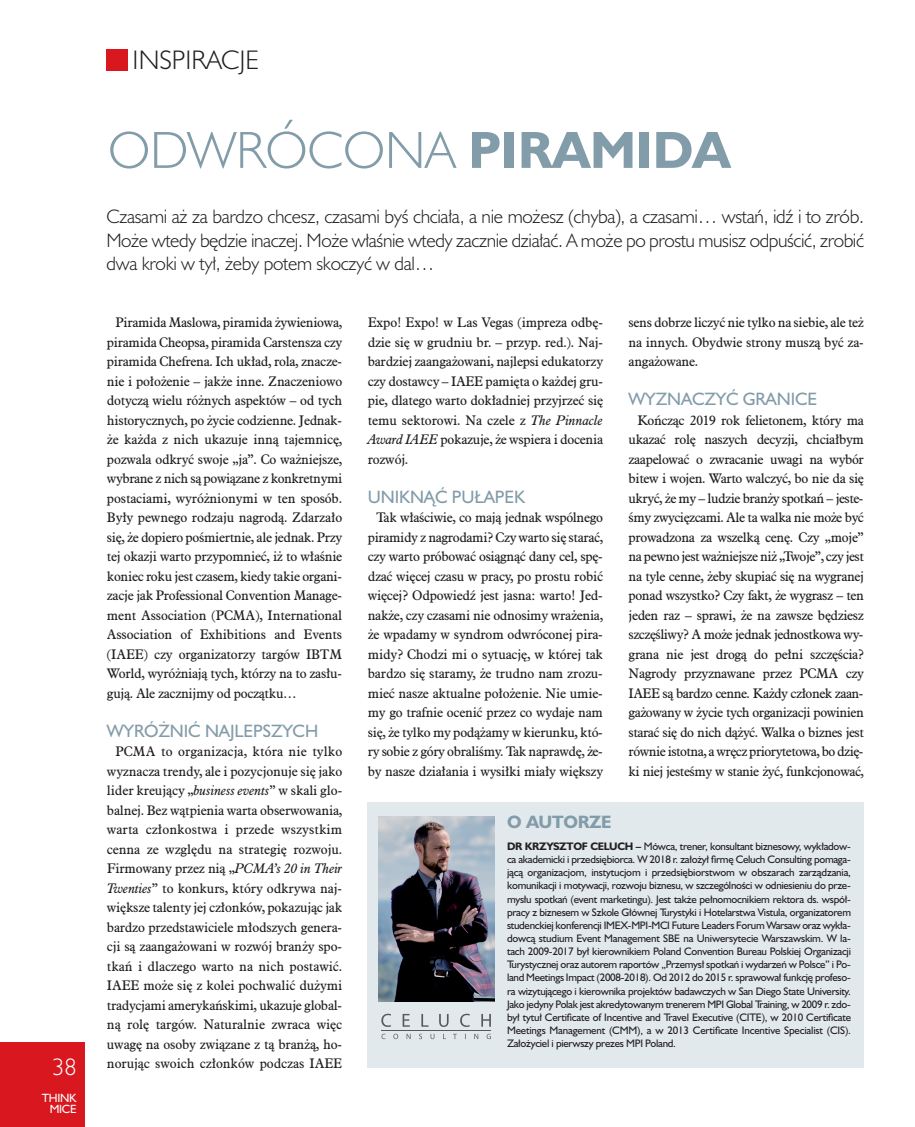
<style>
.page{position:relative;width:915px;height:1127px;background:#fff}
.page>*{position:absolute;margin:0;border:0;box-sizing:border-box;transform-origin:0 0}
.t1{font:52.5px "Humanst 521 Lt EU";color:#839ca9}
.t2{font:27px "Humanst 521 Lt EU";color:#231f20}
.t3{font:24px "Humanst 521 Lt EU";color:#fff}
.t4{font:19.5px/23.4px "Humanst 521 Lt EU";letter-spacing:-.015em;color:#231f20;text-align:justify}
.t5{font:18px "Humanst 521 EU";letter-spacing:-.005em;color:#839ca9}
.t6{font:18px "Humanst 521 EU Bold OTF";letter-spacing:-.015em;color:#839ca9}
.t7{font:13.5px/19.5px "Aldine 721 EU";letter-spacing:-.02em;color:#231f20;text-align:justify}
.t8{font:12px/10.5px "Humanst 521 EU";letter-spacing:-.02em;color:#fff;text-align:right}
.t9{font:10.95px/13.2px "Humanst 521 EU";letter-spacing:-.025em;color:#231f20;text-align:justify}
.s1{font-family:"Humanst 521 EU";font-weight:700}
.s2{font-style:italic}
.s3{font-family:"Humanst 521 EU Bold OTF"}
</style>
<div class="page">
<div style="left:0;top:1042px;width:85px;height:85px;background:#d8171f"></div>
<div style="left:368px;top:802px;width:495px;height:265px;background:#e2e9ed"></div>
<img style="left:378px;top:816px;width:116px;height:185px">
<svg style="left:381px;top:1014px;width:109px;height:13px"></svg>
<svg style="left:381px;top:1034px;width:110px;height:5px"></svg>
<hr style="left:381px;top:1030px;width:109px;height:1px;background:#57585a">
<div style="left:106px;top:49px;width:22px;height:21px;background:#d8171f"></div>
<h3 class="t3" style="left:52px;top:1052px;width:26px">38</h3>
<p class="t8" style="left:42px;top:1093px;width:36px">THINK<br>MICE</p>
<h2 class="t2" style="left:132px;top:43px;width:128px">INSPIRACJE</h2>
<h1 class="t1" style="left:108px;top:118px;width:623px">ODWRÓCONA <span class="s1">PIRAMIDA</span></h1>
<p class="t4" style="left:106px;top:205px;width:758px">Czasami aż za bardzo chcesz, czasami byś chciała, a nie możesz (chyba), a czasami… wstań, idź i to zrób.<br>Może wtedy będzie inaczej. Może właśnie wtedy zacznie działać. A może po prostu musisz odpuścić, zrobić dwa kroki w tył, żeby potem skoczyć w dal…</p>
<p class="t7" style="left:107px;top:313px;width:237px;text-indent:9px">Piramida Maslowa, piramida żywieniowa, piramida Cheopsa, piramida Carstensza czy piramida Chefrena. Ich układ, rola, znacze&shy;nie i położenie – jakże inne. Znaczeniowo dotyczą wielu różnych aspektów – od tych historycznych, po życie codzienne. Jednak&shy;że każda z nich ukazuje inną tajemnicę, pozwala odkryć swoje „ja”. Co ważniejsze, wybrane z nich są powiązane z konkretnymi postaciami, wyróżnionymi w ten sposób.<br>Były pewnego rodzaju nagrodą. Zdarzało się, że dopiero pośmiertnie, ale jednak. Przy tej okazji warto przypomnieć, iż to właśnie koniec roku jest czasem, kiedy takie organi&shy;zacje jak Professional Convention Manage&shy;ment Association (PCMA), International Association of Exhibitions and Events (IAEE) czy organizatorzy targów IBTM World, wyróżniają tych, którzy na to zasłu&shy;gują. Ale zacznijmy od początku…</p>
<h3 class="t5" style="left:107px;top:719px;width:213px">WYRÓŻNIĆ NAJLEPSZYCH</h3>
<p class="t7" style="left:107px;top:742px;width:237px;text-indent:9px">PCMA to organizacja, która nie tylko wyznacza trendy, ale i pozycjonuje się jako lider kreujący „<span class="s2">business events</span>” w skali glo&shy;balnej. Bez wątpienia warta obserwowania, warta członkostwa i przede wszystkim cenna ze względu na strategię rozwoju.<br>Firmowany przez nią „<span class="s2">PCMA’s 20 in Their Twenties</span>” to konkurs, który odkrywa naj&shy;większe talenty jej członków, pokazując jak bardzo przedstawiciele młodszych genera&shy;cji są zaangażowani w rozwój branży spo&shy;tkań i dlaczego warto na nich postawić.<br>IAEE może się z kolei pochwalić dużymi tradycjami amerykańskimi, ukazuje global&shy;ną rolę targów. Naturalnie zwraca więc uwagę na osoby związane z tą branżą, ho&shy;norując swoich członków podczas IAEE</p>
<p class="t7" style="left:367px;top:313px;width:237px">Expo! Expo! w Las Vegas (impreza odbę&shy;dzie się w grudniu br. – przyp. red.). Naj&shy;bardziej zaangażowani, najlepsi edukatorzy czy dostawcy – IAEE pamięta o każdej gru&shy;pie, dlatego warto dokładniej przyjrzeć się temu sektorowi. Na czele z <span class="s2">The Pinnacle Award IAEE</span> pokazuje, że wspiera i docenia rozwój.</p>
<h3 class="t5" style="left:367px;top:485px;width:159px">UNIKNĄĆ PUŁAPEK</h3>
<p class="t7" style="left:367px;top:508px;width:237px;text-indent:9px">Tak właściwie, co mają jednak wspólnego piramidy z nagrodami? Czy warto się starać, czy warto próbować osiągnąć dany cel, spę&shy;dzać więcej czasu w pracy, po prostu robić więcej? Odpowiedź jest jasna: warto! Jed&shy;nakże, czy czasami nie odnosimy wrażenia, że wpadamy w syndrom odwróconej pira&shy;midy? Chodzi mi o sytuację, w której tak bardzo się staramy, że trudno nam zrozu&shy;mieć nasze aktualne położenie. Nie umie&shy;my go trafnie ocenić przez co wydaje nam się, że tylko my podążamy w kierunku, któ&shy;ry sobie z góry obraliśmy. Tak naprawdę, że&shy;by nasze działania i wysiłki miały większy</p>
<p class="t7" style="left:628px;top:313px;width:237px">sens dobrze liczyć nie tylko na siebie, ale też na innych. Obydwie strony muszą być za&shy;angażowane.</p>
<h3 class="t5" style="left:628px;top:388px;width:190px">WYZNACZYĆ GRANICE</h3>
<p class="t7" style="left:628px;top:411px;width:237px;text-indent:9px">Kończąc 2019 rok felietonem, który ma ukazać rolę naszych decyzji, chciałbym zaapelować o zwracanie uwagi na wybór bitew i wojen. Warto walczyć, bo nie da się ukryć, że my – ludzie branży spotkań – jeste&shy;śmy zwycięzcami. Ale ta walka nie może być prowadzona za wszelką cenę. Czy „moje” na pewno jest ważniejsze niż „Twoje”, czy jest na tyle cenne, żeby skupiać się na wygranej ponad wszystko? Czy fakt, że wygrasz – ten jeden raz – sprawi, że na zawsze będziesz szczęśliwy? A może jednak jednostkowa wy&shy;grana nie jest drogą do pełni szczęścia?<br>Nagrody przyznawane przez PCMA czy IAEE są bardzo cenne. Każdy członek zaan&shy;gażowany w życie tych organizacji powinien starać się do nich dążyć. Walka o biznes jest równie istotna, a wręcz priorytetowa, bo dzię&shy;ki niej jesteśmy w stanie żyć, funkcjonować,</p>
<h3 class="t6" style="left:507px;top:811px;width:106px">O AUTORZE</h3>
<p class="t9" style="left:507px;top:839px;width:345px"><span class="s3">DR KRZYSZTOF CELUCH –</span> Mówca, trener, konsultant biznesowy, wykładow&shy;ca akademicki i przedsiębiorca. W 2018 r. założył firmę Celuch Consulting pomaga&shy;jącą organizacjom, instytucjom i przedsiębiorstwom w obszarach zarządzania, komunikacji i motywacji, rozwoju biznesu, w szczególności w odniesieniu do prze&shy;mysłu spotkań (event marketingu). Jest także pełnomocnikiem rektora ds. współ&shy;pracy z biznesem w Szkole Głównej Turystyki i Hotelarstwa Vistula, organizatorem studenckiej konferencji IMEX-MPI-MCI Future Leaders Forum Warsaw oraz wykła&shy;dowcą studium Event Management SBE na Uniwersytecie Warszawskim. W la&shy;tach 2009-2017 był kierownikiem Poland Convention Bureau Polskiej Organizacji Turystycznej oraz autorem raportów „Przemysł spotkań i wydarzeń w Polsce” i Po&shy;land Meetings Impact (2008-2018). Od 2012 do 2015 r. sprawował funkcję profeso&shy;ra wizytującego i kierownika projektów badawczych w San Diego State University.<br>Jako jedyny Polak jest akredytowanym trenerem MPI Global Training, w 2009 r. zdo&shy;był tytuł Certificate of Incentive and Travel Executive (CITE), w 2010 Certificate Meetings Management (CMM), a w 2013 Certificate Incentive Specialist (CIS).<br>Założyciel i pierwszy prezes MPI Poland.</p>
</div>
